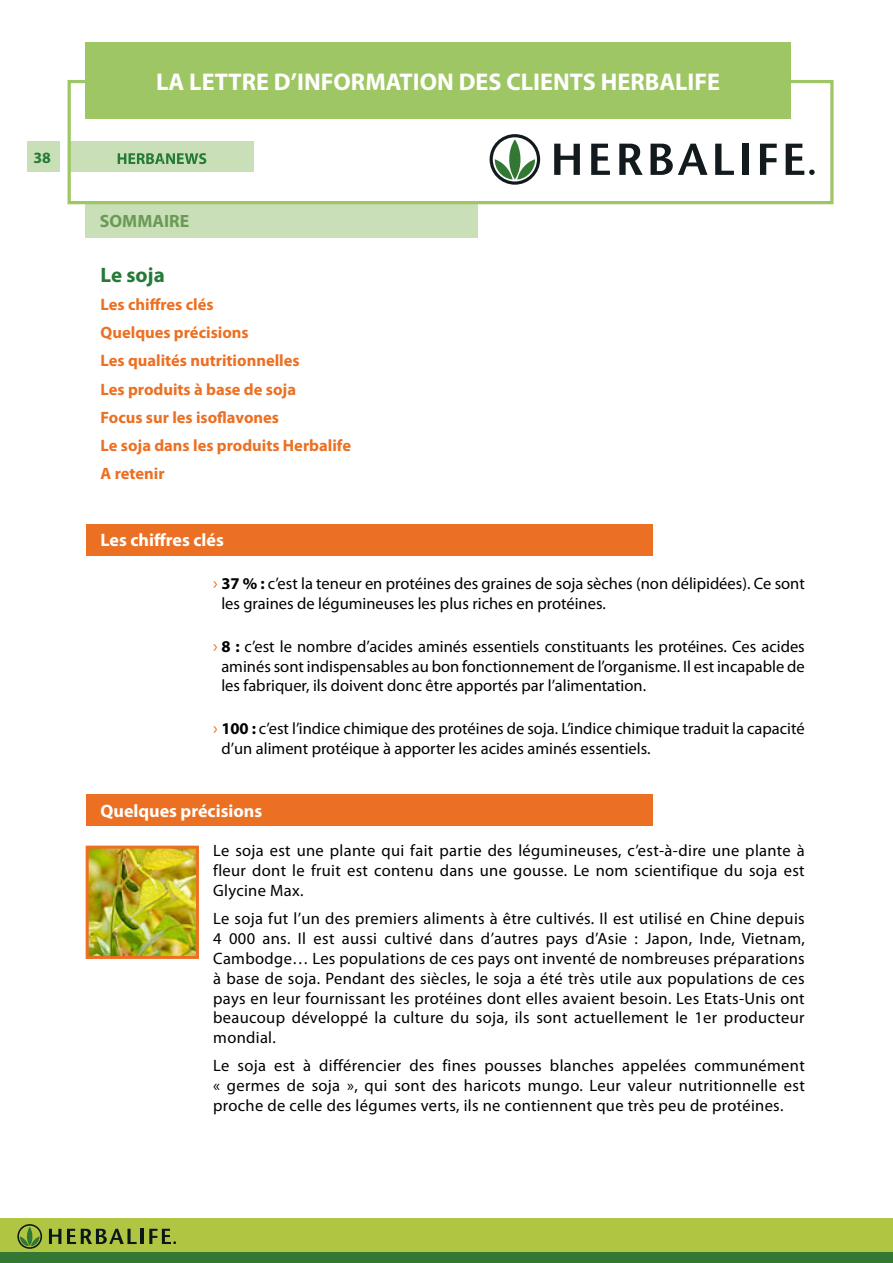
<style>
.page{position:relative;width:893px;height:1263px;background:#fff}
.page>*{position:absolute;margin:0;border:0;box-sizing:border-box;transform-origin:0 0}
.t1{font:700 24.15px "Myriad Pro";color:#fff}
.t2{font:700 21px "Myriad Pro";color:#247a36}
.t3{font:700 18px "Myriad Pro";color:#fff}
.t4{font:700 17.85px "Myriad Pro";color:#6b9a56}
.t5{font:16.5px/19.8px "Myriad Pro";color:#000;text-align:justify}
.t6{font:700 16.5px/28.2px "Myriad Pro";color:#ec7023}
.t7{font:700 15.75px "Myriad Pro";color:#247a36}
.s1{font-size:18px;color:#ec7023}
.s2{font-weight:700}
</style>
<div class="page">
<div style="left:85px;top:201px;width:392px;height:37px;background:#c9dfb8"></div>
<svg style="left:554px;top:144px;width:26px;height:31px"></svg>
<svg style="left:591px;top:144px;width:19px;height:31px"></svg>
<svg style="left:619px;top:144px;width:24px;height:31px"></svg>
<svg style="left:650px;top:144px;width:57px;height:31px"></svg>
<svg style="left:715px;top:144px;width:19px;height:31px"></svg>
<div style="left:742px;top:144px;width:7px;height:31px;background:#131a1d"></div>
<svg style="left:760px;top:144px;width:17px;height:31px"></svg>
<svg style="left:786px;top:144px;width:29px;height:31px"></svg>
<svg style="left:490px;top:134px;width:50px;height:51px"></svg>
<div style="left:27px;top:142px;width:226px;height:30px;background:#c9dfb8"></div>
<svg style="left:118px;top:153px;width:88px;height:11px"></svg>
<div style="left:61px;top:134px;width:7px;height:64px;background:#fff"></div>
<div style="left:68px;top:80px;width:766px;height:124px;border:3px solid #9fc664"></div>
<div style="left:85px;top:43px;width:706px;height:76px;background:#9fc664"></div>
<div style="left:0;top:1218px;width:893px;height:35px;background:#b0c541"></div>
<svg style="left:49px;top:1229px;width:12px;height:15px"></svg>
<svg style="left:67px;top:1229px;width:70px;height:15px"></svg>
<hr style="left:141px;top:1229px;width:3px;height:15px;background:#0c1717">
<svg style="left:149px;top:1229px;width:27px;height:15px"></svg>
<svg style="left:17px;top:1224px;width:25px;height:25px"></svg>
<div style="left:0;top:1253px;width:893px;height:10px;background:#327833"></div>
<div style="left:86px;top:794px;width:566px;height:32px;background:#ec7023"></div>
<div style="left:86px;top:524px;width:566px;height:32px;background:#ec7023"></div>
<img style="left:90px;top:850px;width:105px;height:105px">
<div style="left:86px;top:846px;width:113px;height:113px;border:3px solid #ec7023"></div>
<p class="t7" style="left:33px;top:147px;width:19px">38</p>
<h1 class="t1" style="left:156px;top:66px;width:566px">LA LETTRE D’INFORMATION DES CLIENTS HERBALIFE</h1>
<p class="t4" style="left:100px;top:210px;width:91px">SOMMAIRE</p>
<p class="t2" style="left:101px;top:261px;width:66px">Le soja</p>
<p class="t6" style="left:101px;top:290px;width:252px">Les chiffres clés<br>Quelques précisions<br>Les qualités nutritionnelles<br>Les produits à base de soja<br>Focus sur les isoflavones<br>Le soja dans les produits Herbalife<br>A retenir</p>
<p class="t3" style="left:101px;top:528px;width:125px">Les chiffres clés</p>
<p class="t5" style="left:221px;top:573px;width:585px;text-indent:-8px"><span class="s1">›</span> <span class="s2">37 % :</span> c’est la teneur en protéines des graines de soja sèches (non délipidées). Ce sont les graines de légumineuses les plus riches en protéines.</p>
<p class="t5" style="left:221px;top:636px;width:585px;text-indent:-8px"><span class="s1">›</span> <span class="s2">8 :</span> c’est le nombre d’acides aminés essentiels constituants les protéines. Ces acides aminés sont indispensables au bon fonctionnement de l’organisme. Il est incapable de les fabriquer, ils doivent donc être apportés par l’alimentation.</p>
<p class="t5" style="left:221px;top:719px;width:585px;text-indent:-8px"><span class="s1">›</span> <span class="s2">100 :</span> c’est l’indice chimique des protéines de soja. L’indice chimique traduit la capacité d’un aliment protéique à apporter les acides aminés essentiels.</p>
<p class="t3" style="left:101px;top:799px;width:163px">Quelques précisions</p>
<p class="t5" style="left:213px;top:841px;width:593px">Le soja est une plante qui fait partie des légumineuses, c’est-à-dire une plante à fleur dont le fruit est contenu dans une gousse. Le nom scientifique du soja est Glycine Max.</p>
<p class="t5" style="left:213px;top:909px;width:593px">Le soja fut l’un des premiers aliments à être cultivés. Il est utilisé en Chine depuis 4 000 ans. Il est aussi cultivé dans d’autres pays d’Asie : Japon, Inde, Vietnam, Cambodge… Les populations de ces pays ont inventé de nombreuses préparations à base de soja. Pendant des siècles, le soja a été très utile aux populations de ces pays en leur fournissant les protéines dont elles avaient besoin. Les Etats-Unis ont beaucoup développé la culture du soja, ils sont actuellement le 1er producteur mondial.</p>
<p class="t5" style="left:213px;top:1056px;width:593px">Le soja est à différencier des fines pousses blanches appelées communément « germes de soja », qui sont des haricots mungo. Leur valeur nutritionnelle est proche de celle des légumes verts, ils ne contiennent que très peu de protéines.</p>
</div>
